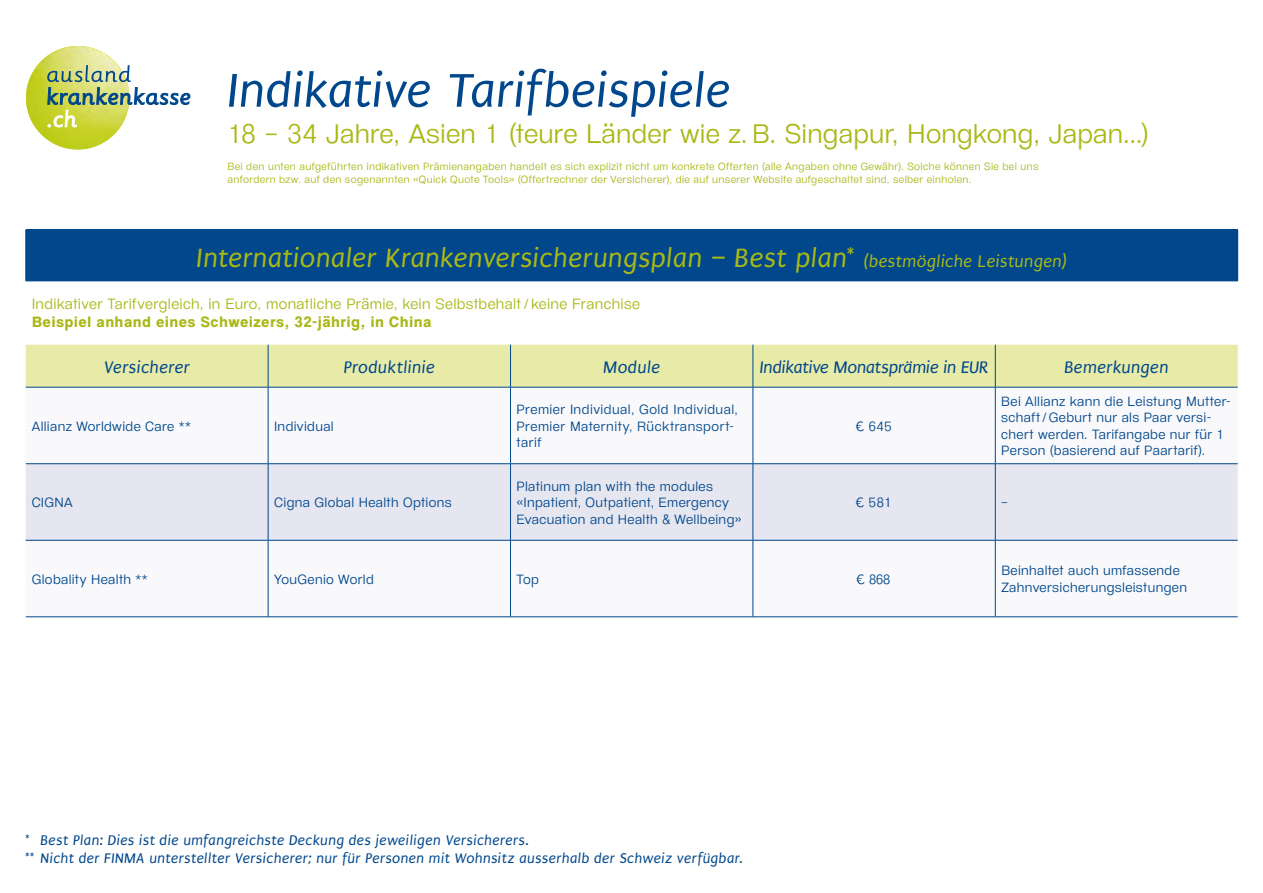
<style>
.page{position:relative;width:1263px;height:893px;background:#fff}
.page>*{position:absolute;margin:0;border:0;box-sizing:border-box;transform-origin:0 0}
.t1{font:italic 51px "Puritan 2";letter-spacing:.005em;color:#00478c}
.t2{font:italic 28.5px "Puritan 2";letter-spacing:.015em;color:#a9b816}
.t3{font:27px "GGX88 Lt";letter-spacing:.01em;color:#a9b816}
.t4{font:italic 18px "Puritan 2";letter-spacing:.005em;color:#00478c}
.t5{font:italic 18px "Puritan 2";letter-spacing:-.015em;color:#00478c}
.t6{font:italic 15px/18px "Puritan 2";letter-spacing:.025em;color:#00478c}
.t7{font:15px "GGX88 Lt";letter-spacing:.025em;color:#a9b816}
.t8{font:700 15px "GGX88 Rg";letter-spacing:.025em;color:#a9b816}
.t9{font:13.5px/16.5px "GGX88 Lt";letter-spacing:.03em;color:#00478c}
.t10{font:10.5px/13.5px "GGX88 Lt";letter-spacing:.035em;color:#a9b816}
.s1{font-size:18px}
</style>
<div class="page">
<div style="left:26px;top:230px;width:1212px;height:51px;background:#00478c"></div>
<div style="left:26px;top:345px;width:1212px;height:42px;background:#e7eba7"></div>
<svg style="left:26px;top:388px;width:1212px;height:229px"></svg>
<div style="left:26px;top:464px;width:1212px;height:76px;background:#e6e6f0"></div>
<hr style="left:25px;top:230px;width:1px;height:51px;background:#00478c">
<hr style="left:26px;top:281px;width:242px;height:1px;background:#00478c">
<hr style="left:268px;top:281px;width:242px;height:1px;background:#00478c">
<hr style="left:510px;top:281px;width:243px;height:1px;background:#00478c">
<hr style="left:753px;top:281px;width:242px;height:1px;background:#00478c">
<hr style="left:995px;top:281px;width:243px;height:1px;background:#00478c">
<hr style="left:268px;top:345px;width:1px;height:42px;background:#00478c">
<hr style="left:510px;top:345px;width:1px;height:42px;background:#00478c">
<hr style="left:753px;top:345px;width:1px;height:42px;background:#00478c">
<hr style="left:995px;top:345px;width:1px;height:42px;background:#00478c">
<hr style="left:26px;top:387px;width:242px;height:1px;background:#00478c">
<hr style="left:268px;top:387px;width:242px;height:1px;background:#00478c">
<hr style="left:268px;top:387px;width:1px;height:76px;background:#00478c">
<hr style="left:510px;top:387px;width:243px;height:1px;background:#00478c">
<hr style="left:510px;top:387px;width:1px;height:76px;background:#00478c">
<hr style="left:753px;top:387px;width:242px;height:1px;background:#00478c">
<hr style="left:753px;top:387px;width:1px;height:76px;background:#00478c">
<hr style="left:995px;top:387px;width:243px;height:1px;background:#00478c">
<hr style="left:995px;top:387px;width:1px;height:76px;background:#00478c">
<hr style="left:26px;top:463px;width:242px;height:1px;background:#00478c">
<hr style="left:268px;top:463px;width:242px;height:1px;background:#00478c">
<hr style="left:268px;top:464px;width:1px;height:76px;background:#00478c">
<hr style="left:510px;top:463px;width:243px;height:1px;background:#00478c">
<hr style="left:510px;top:464px;width:1px;height:76px;background:#00478c">
<hr style="left:753px;top:463px;width:242px;height:1px;background:#00478c">
<hr style="left:753px;top:464px;width:1px;height:76px;background:#00478c">
<hr style="left:995px;top:463px;width:243px;height:1px;background:#00478c">
<hr style="left:995px;top:464px;width:1px;height:76px;background:#00478c">
<hr style="left:26px;top:540px;width:242px;height:1px;background:#00478c">
<hr style="left:268px;top:540px;width:242px;height:1px;background:#00478c">
<hr style="left:268px;top:540px;width:1px;height:77px;background:#00478c">
<hr style="left:510px;top:540px;width:243px;height:1px;background:#00478c">
<hr style="left:510px;top:540px;width:1px;height:77px;background:#00478c">
<hr style="left:753px;top:540px;width:242px;height:1px;background:#00478c">
<hr style="left:753px;top:540px;width:1px;height:77px;background:#00478c">
<hr style="left:995px;top:540px;width:243px;height:1px;background:#00478c">
<hr style="left:995px;top:540px;width:1px;height:77px;background:#00478c">
<hr style="left:26px;top:617px;width:242px;height:1px;background:#00478c">
<hr style="left:268px;top:617px;width:242px;height:1px;background:#00478c">
<hr style="left:510px;top:617px;width:243px;height:1px;background:#00478c">
<hr style="left:753px;top:617px;width:242px;height:1px;background:#00478c">
<hr style="left:995px;top:617px;width:243px;height:1px;background:#00478c">
<img style="left:26px;top:46px;width:103px;height:103px;border-radius:52px">
<svg style="left:47px;top:65px;width:143px;height:62px"></svg>
<h1 class="t1" style="left:227px;top:63px;width:504px">Indikative Tarifbeispiele</h1>
<h3 class="t3" style="left:227px;top:117px;width:923px">18 – 34 Jahre, Asien 1 (teure Länder wie z. B. Singapur, Hongkong, Japan...)</h3>
<p class="t10" style="left:227px;top:159px;width:812px">Bei den unten aufgeführten indikativen Prämienangaben handelt es sich explizit nicht um konkrete Offerten (alle Angaben ohne Gewähr). Solche können Sie bei uns anfordern bzw. auf den sogenannten «Quick Quote Tools» (Offertrechner der Versicherer), die auf unserer Website aufgeschaltet sind, selber einholen.</p>
<h2 class="t2" style="left:197px;top:242px;width:872px">Internationaler Krankenversicherungsplan – Best plan* <span class="s1">(bestmögliche Leistungen)</span></h2>
<p class="t7" style="left:32px;top:295px;width:610px">Indikativer Tarifvergleich, in Euro, monatliche Prämie, kein Selbstbehalt / keine Franchise</p>
<p class="t8" style="left:32px;top:313px;width:401px">Beispiel anhand eines Schweizers, 32-jährig, in China</p>
<h3 class="t4" style="left:104px;top:358px;width:88px">Versicherer</h3>
<h3 class="t4" style="left:344px;top:358px;width:93px">Produktlinie</h3>
<h3 class="t4" style="left:603px;top:358px;width:58px">Module</h3>
<h3 class="t5" style="left:760px;top:358px;width:230px">Indikative Monatsprämie in EUR</h3>
<h3 class="t4" style="left:1064px;top:358px;width:106px">Bemerkungen</h3>
<p class="t9" style="left:32px;top:417px;width:161px">Allianz Worldwide Care **</p>
<p class="t9" style="left:274px;top:417px;width:61px">Individual</p>
<p class="t9" style="left:32px;top:494px;width:42px">CIGNA</p>
<p class="t9" style="left:274px;top:494px;width:179px">Cigna Global Health Options</p>
<p class="t9" style="left:516px;top:401px;width:223px">Premier Individual, Gold Individual,<br>Premier Maternity, Rücktransport&shy;tarif</p>
<p class="t9" style="left:516px;top:477px;width:226px">Platinum plan with the modules «Inpatient, Outpatient, Emergency<br>Evacuation and Health &amp; Wellbeing»</p>
<p class="t9" style="left:856px;top:417px;width:37px">€ 645</p>
<p class="t9" style="left:1001px;top:393px;width:231px">Bei Allianz kann die Leistung Mutter&shy;schaft / Geburt nur als Paar versi&shy;chert werden. Tarifangabe nur für 1<br>Person (basierend auf Paartarif).</p>
<p class="t9" style="left:856px;top:494px;width:37px">€ 581</p>
<p class="t9" style="left:1001px;top:494px;width:8px">–</p>
<p class="t9" style="left:32px;top:571px;width:118px">Globality Health **</p>
<p class="t9" style="left:274px;top:571px;width:101px">YouGenio World</p>
<p class="t9" style="left:516px;top:571px;width:24px">Top</p>
<p class="t9" style="left:857px;top:571px;width:36px">€ 868</p>
<p class="t9" style="left:1001px;top:562px;width:187px">Beinhaltet auch umfassende<br>Zahnversicherungsleistungen</p>
<p class="t6" style="left:26px;top:832px;width:719px">* Best Plan: Dies ist die umfangreichste Deckung des jeweiligen Versicherers.<br>** Nicht der FINMA unterstellter Versicherer; nur für Personen mit Wohnsitz ausserhalb der Schweiz verfügbar.</p>
</div>
